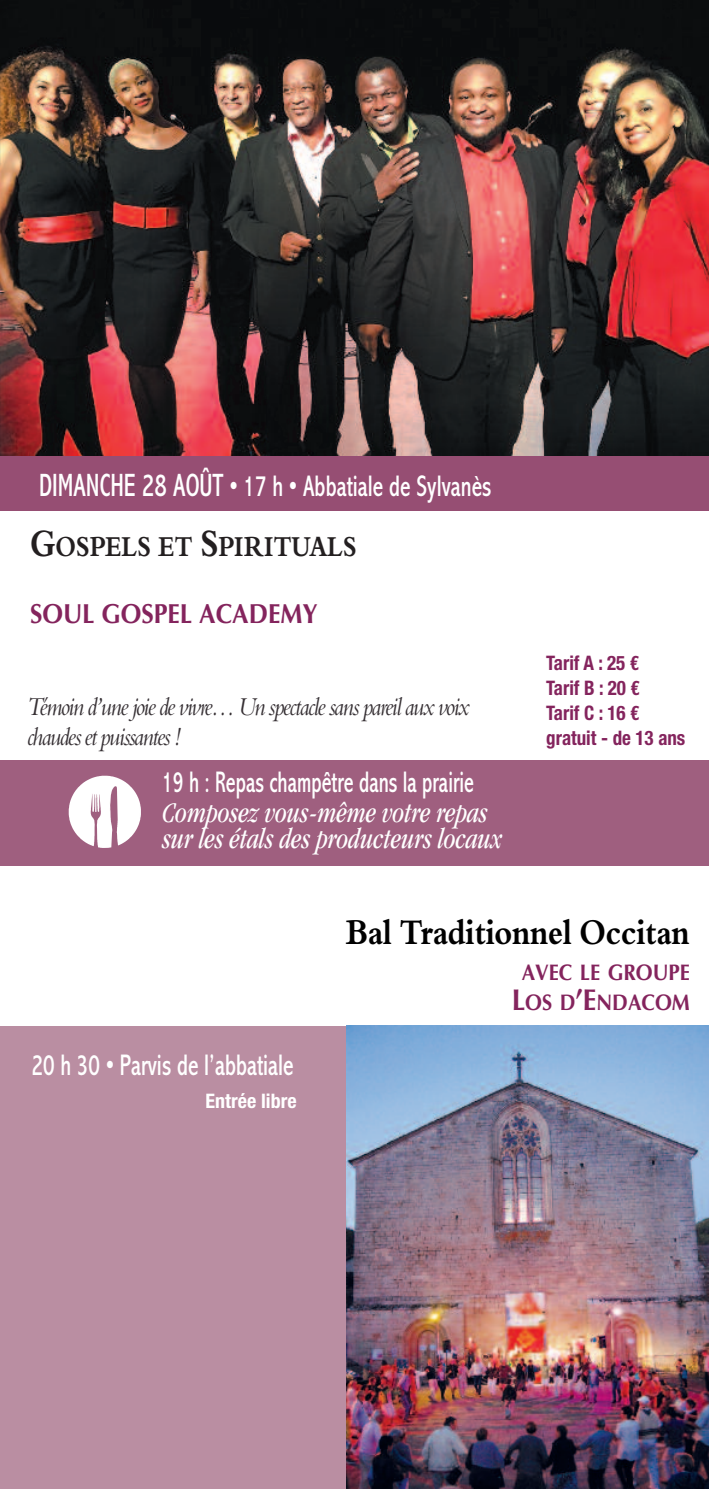
<style>
.page{position:relative;width:709px;height:1489px;background:#fff}
.page>*{position:absolute;margin:0;border:0;box-sizing:border-box;transform-origin:0 0}
.t1{font:700 35px "Bergamo Std";color:#000;scale:.85 1}
.t2{font:condensed 30px "Abadi";color:#fff;scale:.8 1}
.t3{font:condensed 30px "Abadi";color:#fff;scale:.75 1}
.t4{font:italic condensed 29.25px/25.5px "Garamond";color:#fff;scale:.9 1}
.t5{font:700 28px "Bergamo Std";color:#231f20;scale:.82 1}
.t6{font:700 27.5px "Optima";color:#84245d;scale:.9 1}
.t7{font:italic 25px/30px "Bergamo Std";letter-spacing:-.05em;color:#363034;scale:.88 1}
.t8{font:700 22.5px/30px "Optima";color:#84245d;text-align:center;scale:.9 1}
.t9{font:700 condensed 20px/25px "Helvetica Neue";color:#84245d;scale:.95 1}
.t10{font:700 condensed 20px "Helvetica Neue";color:#fff}
.s1{font-size:32.5px}
.s2{font-size:37.5px}
.s3{font-size:30px}
</style>
<div class="page">
<div style="left:0;top:454px;width:709px;height:57px;background:#964e73"></div>
<img style="left:0;top:0;width:709px;height:456px">
<div style="left:0;top:1025px;width:363px;height:463px;background:#ba8ea2"></div>
<img style="left:347px;top:1025px;width:362px;height:463px">
<div style="left:0;top:760px;width:709px;height:105px;background:#9f5f7f"></div>
<img style="left:69px;top:775px;width:72px;height:70px">
<p class="t2" style="left:39px;top:468px;width:567px"><span class="s1">DIMANCHE 28 AOÛT</span> • 17 h • Abbatiale de Sylvanès</p>
<p class="t5" style="left:30px;top:535px;width:400px"><span class="s2">G</span>OSPELS ET <span class="s2">S</span>PIRITUALS</p>
<p class="t6" style="left:30px;top:598px;width:321px">SOUL GOSPEL ACADEMY</p>
<p class="t7" style="left:28px;top:693px;width:504px">Témoin d’unejoie de vivre… Un spectacle sans pareil aux voix chaudes et puissantes !</p>
<p class="t3" style="left:162px;top:764px;width:417px">19 h : Repas champêtre dans la prairie</p>
<p class="t4" style="left:162px;top:802px;width:379px">Composez vous-même votre repas sur les étals des producteurs locaux</p>
<p class="t9" style="left:546px;top:650px;width:148px">Tarif A : 25 €<br>Tarif B : 20 €<br>Tarif C : 16 € gratuit - de 13 ans</p>
<p class="t2" style="left:32px;top:1046px;width:329px">20 h 30 • Parvis de l’abbatiale</p>
<p class="t10" style="left:206px;top:1089px;width:93px">Entrée libre</p>
<h1 class="t1" style="left:346px;top:919px;width:406px">Bal Traditionnel Occitan</h1>
<p class="t8" style="left:511px;top:957px;width:199px">AVEC LE GROUPE<br><span class="s3">L</span>OS D<span class="s3">’E</span>NDACOM</p>
</div>
